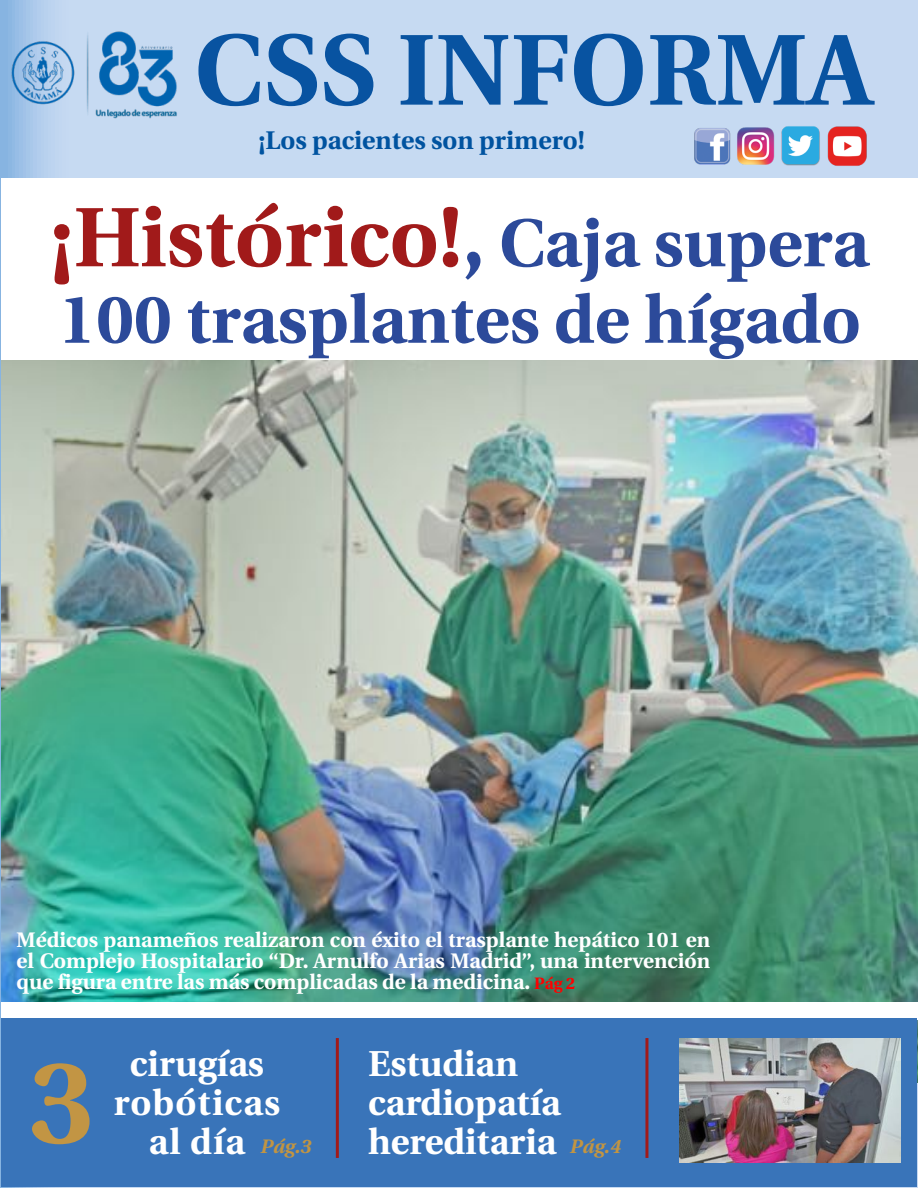
<style>
.page{position:relative;width:918px;height:1188px;background:#fff}
.page>*{position:absolute;margin:0;border:0;box-sizing:border-box;transform-origin:0 0}
.t1{font:700 117px "Utopia";color:#c29544}
.t2{font:700 100.5px "Utopia";color:#0853a1}
.t3{font:700 84px "Utopia";color:#a11a1a}
.t4{font:700 67.5px "Utopia";color:#2c4a9a}
.t5{font:700 36px/39px "Utopia";color:#fff}
.t6{font:700 36px/39px "Utopia";letter-spacing:.03em;color:#fff;text-align:center}
.t7{font:700 25.5px "Utopia";color:#0053a0}
.t8{font:700 21px/21px "Utopia";color:#fff;text-align:justify}
.t9{font:italic 700 19.5px "Utopia";color:#c29542}
.s1{font-size:81px;color:#2c4a9a}
.s2{font-size:67.5px;color:#2c4a9a}
.s3{font-size:16.5px;color:#f00}
.s4{font-style:italic;font-size:19.5px;color:#c29542}
</style>
<div class="page">
<div style="left:1px;top:0;width:917px;height:1188px;background:#c6daf2"></div>
<img style="left:2px;top:360px;width:916px;height:722px">
<div style="left:2px;top:179px;width:916px;height:181px;background:#fff"></div>
<div style="left:2px;top:1002px;width:916px;height:18px;background:#fff"></div>
<img style="left:694px;top:126px;width:173px;height:40px">
<div style="left:2px;top:1019px;width:915px;height:168px;background:#3974b9"></div>
<hr style="left:336px;top:1038px;width:3px;height:120px;background:#a11a1a">
<hr style="left:645px;top:1038px;width:3px;height:120px;background:#a11a1a">
<img style="left:679px;top:1038px;width:222px;height:124px">
<img style="left:6px;top:22px;width:171px;height:104px">
<h2 class="t2" style="left:194px;top:13px;width:680px">CSS INFORMA</h2>
<p class="t7" style="left:258px;top:126px;width:328px">¡Los pacientes son primero!</p>
<h3 class="t3" style="left:50px;top:189px;width:820px">¡Histórico!<span class="s1">,</span> <span class="s2">Caja supera</span></h3>
<h3 class="t4" style="left:58px;top:281px;width:804px">100 trasplantes de hígado</h3>
<p class="t8" style="left:17px;top:929px;width:695px">Médicos panameños realizaron con éxito el trasplante hepático 101 en el Complejo Hospitalario “Dr. Arnulfo Arias Madrid”, una intervención que figura entre las más complicadas de la medicina. <span class="s3">Pág 2</span></p>
<h1 class="t1" style="left:29px;top:1036px;width:67px">3</h1>
<h3 class="t6" style="left:114px;top:1045px;width:168px">cirugías robóticas al día</h3>
<h3 class="t5" style="left:368px;top:1045px;width:194px">Estudian cardiopatía</h3>
<p class="t9" style="left:261px;top:1136px;width:53px">Pág.3</p>
<h3 class="t5" style="left:368px;top:1123px;width:254px">hereditaria <span class="s4">Pág.4</span></h3>
</div>
